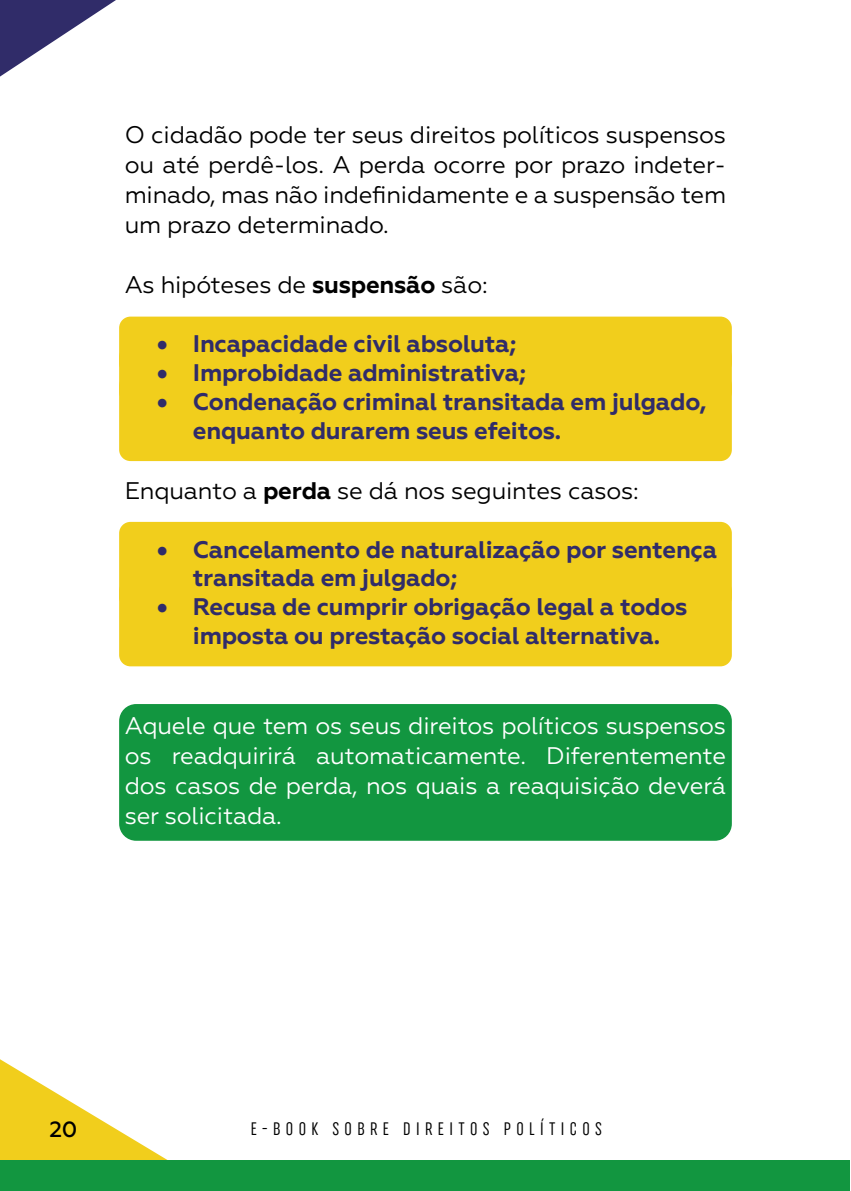
<style>
.page{position:relative;width:851px;height:1191px;background:#fff}
.page>*{position:absolute;margin:0;border:0;box-sizing:border-box;transform-origin:0 0}
.t1{font:700 24px/28.8px "Geometria";letter-spacing:-.01em;color:#302c69}
.TEXTO{font:24px/30px "Geometria";letter-spacing:-.01em;color:#000;text-align:justify}
.BOX_2{font:24px/30px "Geometria";letter-spacing:-.01em;color:#fff;text-align:justify}
.t2{font:500 22px "Geometria";color:#000}
.t3{font:18px "Uniform Extra Condensed 4";letter-spacing:.3em;color:#000}
.s1{font-weight:700}
</style>
<div class="page">
<svg style="left:0;top:1059px;width:166px;height:100px"></svg>
<svg style="left:0;top:0;width:116px;height:77px"></svg>
<div style="left:0;top:1159px;width:849px;height:32px;background:#129640"></div>
<div style="left:119px;top:316px;width:612px;height:59px;background:#f1ce1c;border-radius:11px"></div>
<div style="left:119px;top:345px;width:612px;height:58px;background:#f1ce1c;border-radius:11px"></div>
<div style="left:119px;top:374px;width:612px;height:87px;background:#f1ce1c;border-radius:11px"></div>
<div style="left:119px;top:522px;width:612px;height:87px;background:#f1ce1c;border-radius:11px"></div>
<div style="left:119px;top:579px;width:612px;height:87px;background:#f1ce1c;border-radius:11px"></div>
<div style="left:119px;top:704px;width:612px;height:136px;background:#129640;border-radius:17px"></div>
<p class="TEXTO" style="left:125px;top:120px;width:602px">O cidadão pode ter seus direitos políticos suspensos ou até perdê-los. A perda ocorre por prazo indeter&shy;minado, mas não indefinidamente e a suspensão tem um prazo determinado.</p>
<p class="TEXTO" style="left:125px;top:270px;width:364px">As hipóteses de <span class="s1">suspensão</span> são:</p>
<p class="t1" style="left:157px;top:330px;width:361px">• Incapacidade civil absoluta;</p>
<p class="t1" style="left:157px;top:358px;width:370px">• Improbidade administrativa;</p>
<p class="t1" style="left:193px;top:387px;width:515px;text-indent:-36px">• Condenação criminal transitada em julgado, enquanto durarem seus efeitos.</p>
<p class="TEXTO" style="left:125px;top:475px;width:515px">Enquanto a <span class="s1">perda</span> se dá nos seguintes casos:</p>
<p class="t1" style="left:193px;top:535px;width:525px;text-indent:-36px">• Cancelamento de naturalização por sentença transitada em julgado;</p>
<p class="t1" style="left:157px;top:592px;width:532px;text-align:center">• Recusa de cumprir obrigação legal a todos imposta ou prestação social alternativa.</p>
<p class="BOX_2" style="left:125px;top:710px;width:602px">Aquele que tem os seus direitos políticos suspensos os readquirirá automaticamente. Diferentemente dos casos de perda, nos quais a reaquisição deverá ser solicitada.</p>
<p class="t2" style="left:49px;top:1116px;width:30px">20</p>
<p class="t3" style="left:251px;top:1118px;width:353px">E-BOOK SOBRE DIREITOS POLÍTICOS</p>
</div>
